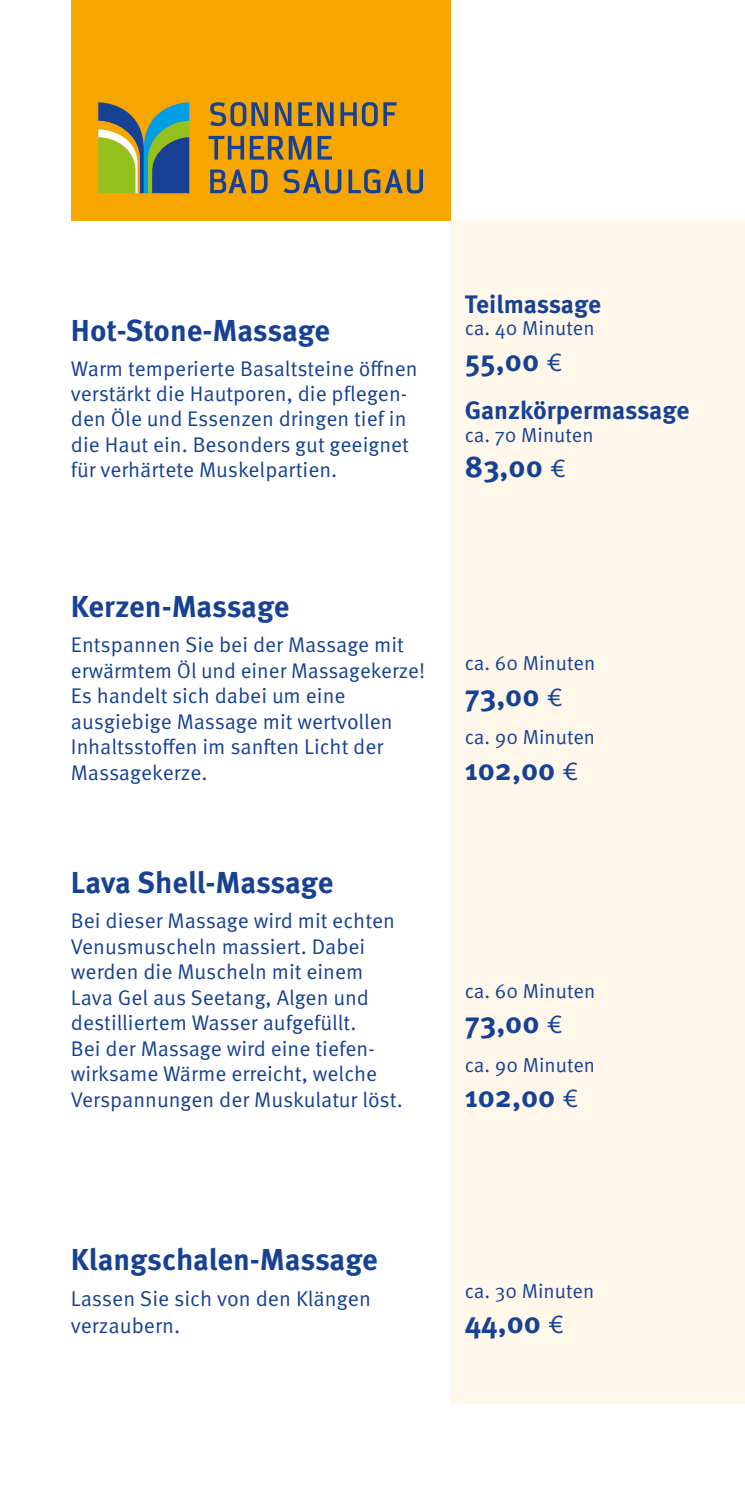
<style>
.page{position:relative;width:745px;height:1489px;background:#fff}
.page>*{position:absolute;margin:0;border:0;box-sizing:border-box;transform-origin:0 0}
.t1{font:700 30.25px "Meta Pro";color:#164194}
.t2{font:700 25.25px "Meta Pro";letter-spacing:-.01em;color:#164194}
.t3{font:21.5px/27.2px "Meta Pro Norm";color:#164194}
.t4{font:21.25px/25.5px "Meta Pro Norm";color:#164194}
.t5{font:20.25px "Meta Pro Norm";color:#164194}
.s1{font-family:"Meta Pro Norm";font-weight:400;font-size:25.25px}
</style>
<div class="page">
<div style="left:451px;top:220px;width:293px;height:1183px;background:#fff7ea"></div>
<div style="left:71px;top:0;width:379px;height:220px;background:#f7a600"></div>
<svg style="left:210px;top:102px;width:58px;height:24px"></svg>
<svg style="left:275px;top:102px;width:16px;height:24px"></svg>
<svg style="left:298px;top:102px;width:35px;height:24px"></svg>
<svg style="left:340px;top:102px;width:37px;height:24px"></svg>
<svg style="left:383px;top:102px;width:13px;height:24px"></svg>
<svg style="left:208px;top:136px;width:103px;height:24px"></svg>
<svg style="left:317px;top:136px;width:15px;height:24px"></svg>
<svg style="left:210px;top:169px;width:57px;height:24px"></svg>
<svg style="left:283px;top:169px;width:58px;height:24px"></svg>
<svg style="left:348px;top:169px;width:75px;height:24px"></svg>
<svg style="left:98px;top:102px;width:91px;height:91px;background:#6c8f65"></svg>
<h1 class="t1" style="left:71px;top:306px;width:261px">Hot-Stone-Massage</h1>
<p class="t4" style="left:71px;top:354px;width:348px">Warm temperierte Basaltsteine öffnen verstärkt die Hautporen, die pflegen&shy;den Öle und Essenzen dringen tief in die Haut ein. Besonders gut geeignet für verhärtete Muskelpartien.</p>
<p class="t2" style="left:464px;top:284px;width:138px">Teilmassage</p>
<p class="t5" style="left:464px;top:313px;width:131px">ca. 40 Minuten</p>
<h1 class="t1" style="left:464px;top:336px;width:99px">55,00 <span class="s1">€</span></h1>
<p class="t2" style="left:464px;top:390px;width:226px">Ganzkörpermassage</p>
<p class="t5" style="left:464px;top:419px;width:130px">ca. 70 Minuten</p>
<h1 class="t1" style="left:464px;top:442px;width:103px">83,00 <span class="s1">€</span></h1>
<h1 class="t1" style="left:71px;top:582px;width:220px">Kerzen-Massage</h1>
<p class="t4" style="left:71px;top:630px;width:355px">Entspannen Sie bei der Massage mit erwärmtem Öl und einer Massagekerze!<br>Es handelt sich dabei um eine ausgiebige Massage mit wertvollen<br>Inhaltsstoffen im sanften Licht der<br>Massagekerze.</p>
<h1 class="t1" style="left:71px;top:858px;width:264px">Lava Shell-Massage</h1>
<p class="t4" style="left:71px;top:906px;width:333px">Bei dieser Massage wird mit echten Venusmuscheln massiert. Dabei werden die Muscheln mit einem Lava Gel aus Seetang, Algen und destilliertem Wasser aufgefüllt.<br>Bei der Massage wird eine tiefen&shy;wirksame Wärme erreicht, welche Verspannungen der Muskulatur löst.</p>
<p class="t5" style="left:464px;top:648px;width:132px">ca. 60 Minuten</p>
<h1 class="t1" style="left:464px;top:671px;width:100px">73,00 <span class="s1">€</span></h1>
<p class="t5" style="left:464px;top:722px;width:132px">ca. 90 Minuten</p>
<h1 class="t1" style="left:464px;top:745px;width:115px">102,00 <span class="s1">€</span></h1>
<p class="t5" style="left:464px;top:975px;width:132px">ca. 60 Minuten</p>
<h1 class="t1" style="left:464px;top:998px;width:100px">73,00 <span class="s1">€</span></h1>
<p class="t5" style="left:464px;top:1049px;width:132px">ca. 90 Minuten</p>
<h1 class="t1" style="left:464px;top:1072px;width:115px">102,00 <span class="s1">€</span></h1>
<h1 class="t1" style="left:71px;top:1235px;width:308px">Klangschalen-Massage</h1>
<p class="t3" style="left:71px;top:1282px;width:301px">Lassen Sie sich von den Klängen verzaubern.</p>
<p class="t5" style="left:464px;top:1275px;width:131px">ca. 30 Minuten</p>
<h1 class="t1" style="left:464px;top:1298px;width:101px">44,00 <span class="s1">€</span></h1>
</div>
